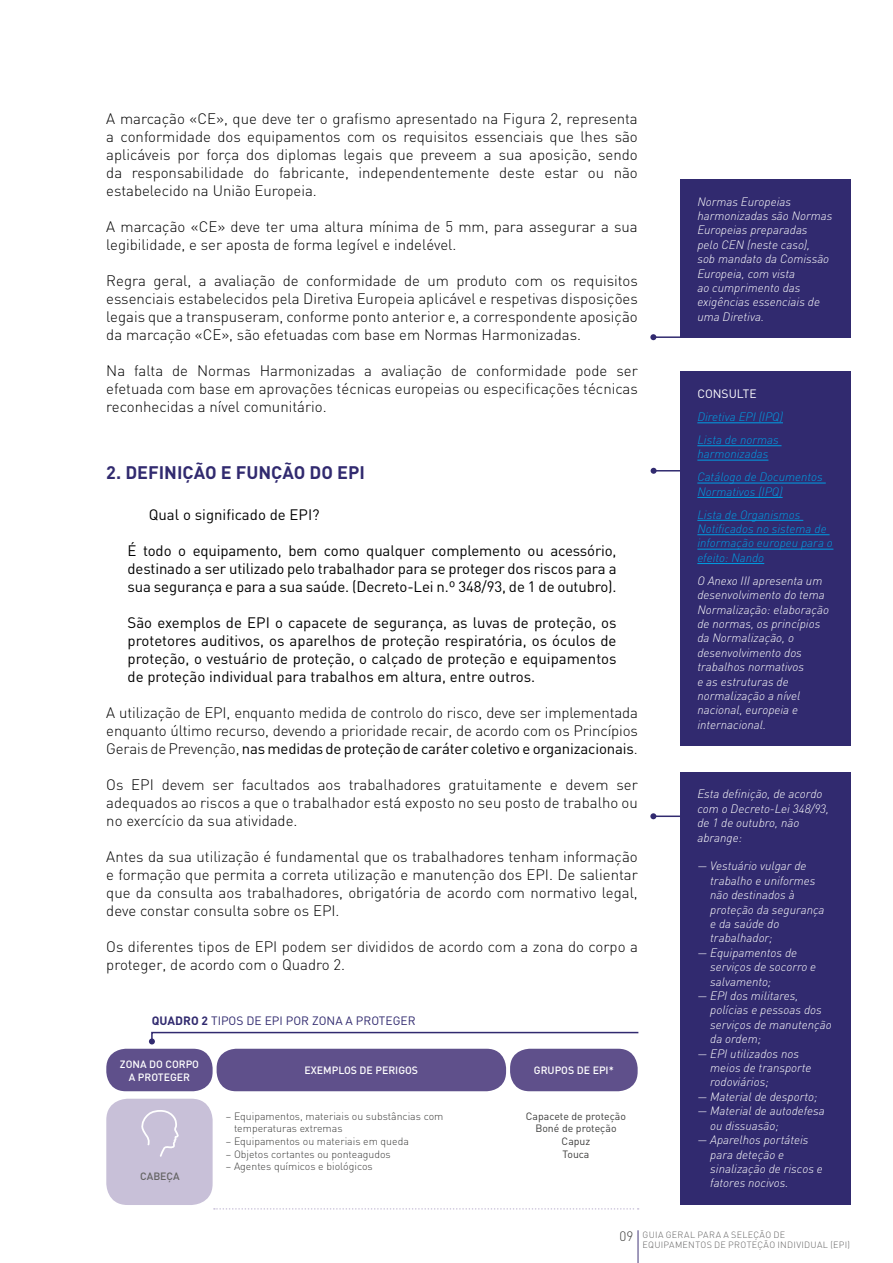
<style>
.page{position:relative;width:893px;height:1263px;background:#fff}
.page>*{position:absolute;margin:0;border:0;box-sizing:border-box;transform-origin:0 0}
.t1{font:700 18px "DIN";color:#312a6f}
.t2{font:300 15px/18px "DIN";color:#000;text-align:justify}
.t3{font:15px/18px "DIN";letter-spacing:-.005em;color:#000;text-align:justify}
.t4{font:italic 300 12px/14.4px "DIN";color:#fff}
.t5{font:italic 300 12px/23px "DIN";color:#009fe3}
.t6{font:12px "DIN";color:#312a6f}
.t7{font:12px "DIN";color:#fff}
.t8{font:10.5px/12.6px "DIN Light Alternate";color:#3c3c3b}
.t9{font:500 10.5px/12.6px "DIN";color:#fff;text-align:center}
.t10{font:10.5px/12.6px "DIN";color:#3c3c3b;text-align:center}
.t11{font:500 10.5px "DIN";color:#646363}
.t12{font:300 9px/10.5px "DIN";letter-spacing:.035em;color:#646363}
.s1{font-weight:400}
.s2{font-weight:700}
.s3{font-size:13.5px;color:#3c3c3b}
</style>
<div class="page">
<hr style="left:638px;top:1230px;width:1px;height:33px;background:#433779">
<hr style="left:654px;top:470px;width:196px;height:1px;background:#312a6f">
<svg style="left:651px;top:468px;width:6px;height:6px"></svg>
<div style="left:680px;top:179px;width:170px;height:159px;background:#312a6f"></div>
<hr style="left:653px;top:336px;width:197px;height:2px;background:#312a6f">
<svg style="left:650px;top:334px;width:6px;height:6px"></svg>
<div style="left:680px;top:371px;width:170px;height:375px;background:#312a6f"></div>
<hr style="left:697px;top:423px;width:86px;height:1px;background:#009fe3">
<hr style="left:697px;top:445px;width:84px;height:1px;background:#009fe3">
<hr style="left:697px;top:460px;width:71px;height:1px;background:#009fe3">
<hr style="left:697px;top:483px;width:129px;height:1px;background:#009fe3">
<hr style="left:697px;top:497px;width:86px;height:1px;background:#009fe3">
<hr style="left:697px;top:520px;width:106px;height:1px;background:#009fe3">
<hr style="left:697px;top:534px;width:132px;height:1px;background:#009fe3">
<hr style="left:697px;top:549px;width:136px;height:1px;background:#009fe3">
<hr style="left:697px;top:563px;width:67px;height:1px;background:#009fe3">
<hr style="left:653px;top:815px;width:197px;height:2px;background:#312a6f">
<svg style="left:650px;top:813px;width:6px;height:6px"></svg>
<div style="left:680px;top:772px;width:170px;height:432px;background:#312a6f"></div>
<svg style="left:149px;top:1031px;width:490px;height:13px"></svg>
<div style="left:106px;top:1049px;width:107px;height:42px;background:#5f508b;border-radius:20px"></div>
<div style="left:217px;top:1049px;width:289px;height:42px;background:#5f508b;border-radius:20px"></div>
<div style="left:510px;top:1049px;width:128px;height:42px;background:#5f508b;border-radius:20px"></div>
<div style="left:106px;top:1099px;width:107px;height:106px;background:#c8c0d8;border-radius:21px"></div>
<svg style="left:141px;top:1110px;width:38px;height:47px"></svg>
<svg style="left:214px;top:1208px;width:425px;height:1px"></svg>
<p class="t2" style="left:106px;top:110px;width:533px">A marcação «CE», que deve ter o grafismo apresentado na Figura 2, representa a conformidade dos equipamentos com os requisitos essenciais que lhes são aplicáveis por força dos diplomas legais que preveem a sua aposição, sendo da responsabilidade do fabricante, independentemente deste estar ou não estabelecido na União Europeia.</p>
<p class="t2" style="left:106px;top:218px;width:533px">A marcação «CE» deve ter uma altura mínima de 5 mm, para assegurar a sua legibilidade, e ser aposta de forma legível e indelével.</p>
<p class="t2" style="left:106px;top:272px;width:533px">Regra geral, a avaliação de conformidade de um produto com os requisitos essenciais estabelecidos pela Diretiva Europeia aplicável e respetivas disposições legais que a transpuseram, conforme ponto anterior e, a correspondente aposição da marcação «CE», são efetuadas com base em Normas Harmonizadas.</p>
<p class="t2" style="left:106px;top:362px;width:533px">Na falta de Normas Harmonizadas a avaliação de conformidade pode ser efetuada com base em aprovações técnicas europeias ou especificações técnicas reconhecidas a nível comunitário.</p>
<p class="t1" style="left:106px;top:461px;width:260px">2. DEFINIÇÃO E FUNÇÃO DO EPI</p>
<p class="t3" style="left:149px;top:506px;width:172px">Qual o significado de EPI?</p>
<p class="t3" style="left:128px;top:542px;width:490px">É todo o equipamento, bem como qualquer complemento ou acessório, destinado a ser utilizado pelo trabalhador para se proteger dos riscos para a sua segurança e para a sua saúde. (Decreto-Lei n.º 348/93, de 1 de outubro).</p>
<p class="t3" style="left:128px;top:614px;width:490px">São exemplos de EPI o capacete de segurança, as luvas de proteção, os protetores auditivos, os aparelhos de proteção respiratória, os óculos de proteção, o vestuário de proteção, o calçado de proteção e equipamentos de proteção individual para trabalhos em altura, entre outros.</p>
<p class="t2" style="left:106px;top:704px;width:533px">A utilização de EPI, enquanto medida de controlo do risco, deve ser implementada enquanto último recurso, devendo a prioridade recair, de acordo com os Princípios Gerais de Prevenção, <span class="s1">nas medidas de proteção de caráter coletivo e organizacionais</span>.</p>
<p class="t2" style="left:106px;top:776px;width:533px">Os EPI devem ser facultados aos trabalhadores gratuitamente e devem ser adequados ao riscos a que o trabalhador está exposto no seu posto de trabalho ou no exercício da sua atividade.</p>
<p class="t2" style="left:106px;top:848px;width:533px">Antes da sua utilização é fundamental que os trabalhadores tenham informação e formação que permita a correta utilização e manutenção dos EPI. De salientar que da consulta aos trabalhadores, obrigatória de acordo com normativo legal, deve constar consulta sobre os EPI.</p>
<p class="t2" style="left:106px;top:938px;width:533px">Os diferentes tipos de EPI podem ser divididos de acordo com a zona do corpo a proteger, de acordo com o Quadro 2.</p>
<p class="t6" style="left:152px;top:1013px;width:265px"><span class="s2">QUADRO 2</span> TIPOS DE EPI POR ZONA A PROTEGER</p>
<p class="t9" style="left:120px;top:1057px;width:81px">ZONA DO CORPO<br>A PROTEGER</p>
<p class="t9" style="left:305px;top:1064px;width:115px">EXEMPLOS DE PERIGOS</p>
<p class="t9" style="left:534px;top:1064px;width:81px">GRUPOS DE EPI*</p>
<p class="t11" style="left:140px;top:1170px;width:41px">CABEÇA</p>
<p class="t8" style="left:234px;top:1109px;width:211px;text-indent:-8px">– Equipamentos, materiais ou substâncias com temperaturas extremas</p>
<p class="t8" style="left:226px;top:1135px;width:184px">– Equipamentos ou materiais em queda</p>
<p class="t8" style="left:226px;top:1147px;width:166px">– Objetos cortantes ou ponteagudos</p>
<p class="t8" style="left:226px;top:1160px;width:148px">– Agentes químicos e biológicos</p>
<p class="t10" style="left:526px;top:1109px;width:102px">Capacete de proteção<br>Boné de proteção<br>Capuz<br>Touca</p>
<p class="t4" style="left:697px;top:194px;width:137px">Normas Europeias harmonizadas são Normas<br>Europeias preparadas<br>pelo CEN (neste caso),<br>sob mandato da Comissão<br>Europeia, com vista<br>ao cumprimento das exigências essenciais de uma Diretiva.</p>
<p class="t7" style="left:697px;top:386px;width:61px">CONSULTE</p>
<p class="t5" style="left:697px;top:405px;width:87px">Diretiva EPI (IPQ)<br>Lista de normas</p>
<p class="t5" style="left:697px;top:442px;width:127px">harmonizadas<br>Catálogo de Documentos</p>
<p class="t5" style="left:697px;top:480px;width:105px">Normativos (IPQ)<br>Lista de Organismos</p>
<p class="t5" style="left:697px;top:521px;width:137px;line-height:14.4px">Notificados no sistema de informação europeu para o efeito: Nando</p>
<p class="t4" style="left:697px;top:573px;width:133px">O Anexo III apresenta um desenvolvimento do tema<br>Normalização: elaboração de normas, os princípios da Normalização, o desenvolvimento dos trabalhos normativos<br>e as estruturas de normalização a nível nacional, europeia e internacional.</p>
<p class="t4" style="left:697px;top:787px;width:133px">Esta definição, de acordo com o Decreto-Lei 348/93, de 1 de outubro, não abrange:</p>
<p class="t4" style="left:710px;top:859px;width:116px;text-indent:-13px">— Vestuário vulgar de trabalho e uniformes não destinados à proteção da segurança e da saúde do trabalhador;</p>
<p class="t4" style="left:710px;top:945px;width:108px;text-indent:-13px">— Equipamentos de serviços de socorro e salvamento;</p>
<p class="t4" style="left:710px;top:988px;width:123px;text-indent:-13px">— EPI dos militares, polícias e pessoas dos serviços de manutenção da ordem;</p>
<p class="t4" style="left:710px;top:1046px;width:103px;text-indent:-13px">— EPI utilizados nos meios de transporte rodoviários;</p>
<p class="t4" style="left:697px;top:1089px;width:122px">— Material de desporto;</p>
<p class="t4" style="left:710px;top:1104px;width:116px;text-indent:-13px">— Material de autodefesa ou dissuasão;</p>
<p class="t4" style="left:710px;top:1132px;width:114px;text-indent:-13px">— Aparelhos portáteis para deteção e sinalização de riscos e fatores nocivos.</p>
<p class="t12" style="left:643px;top:1229px;width:209px;text-indent:-23px"><span class="s3">09</span> GUIA GERAL PARA A SELEÇÃO DE<br>EQUIPAMENTOS DE PROTEÇÃO INDIVIDUAL (EPI)</p>
</div>
